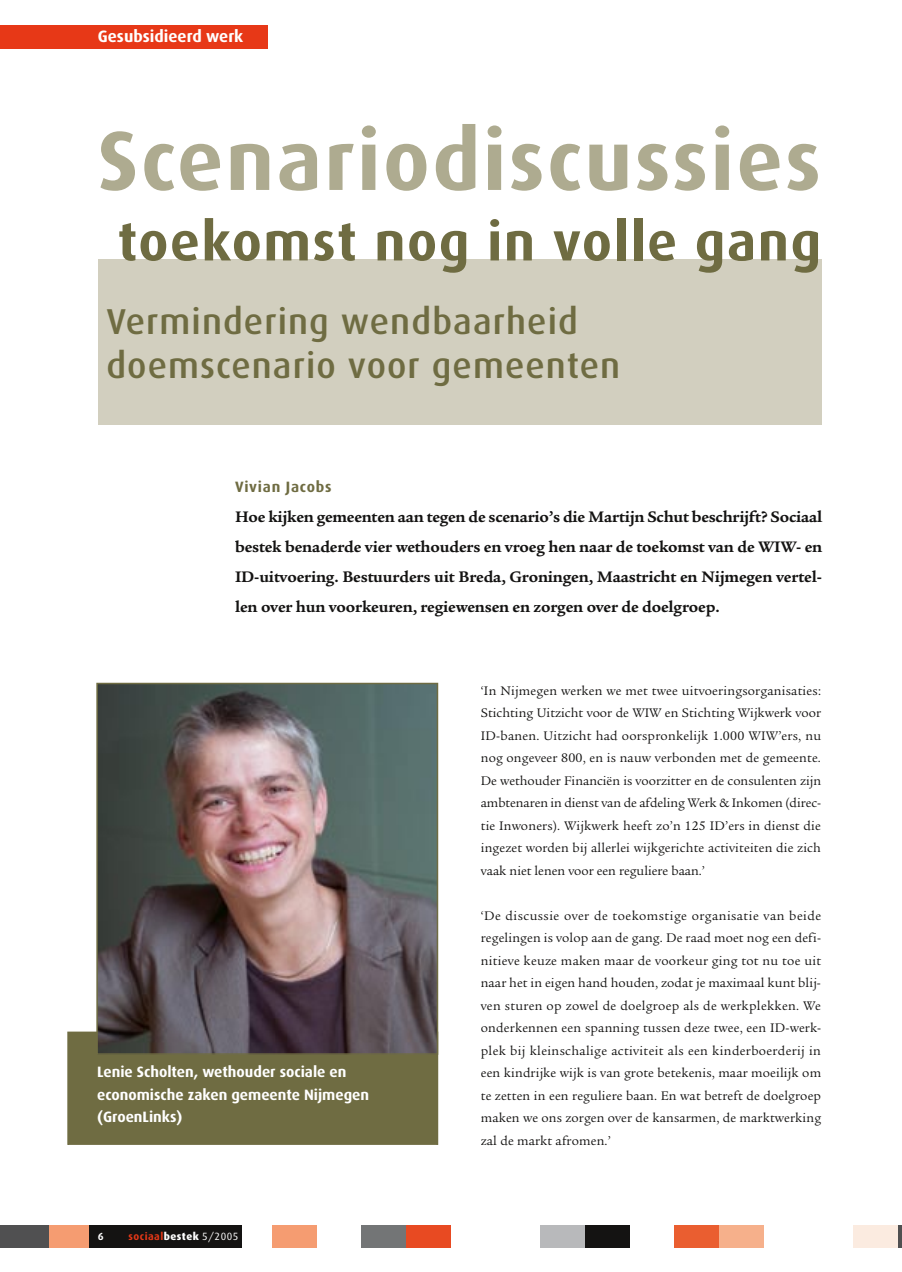
<style>
.page{position:relative;width:902px;height:1272px;background:#fff}
.page>*{position:absolute;margin:0;border:0;box-sizing:border-box;transform-origin:0 0}
.t1{font:700 84px "Dax";letter-spacing:.03em;color:#aeab90}
.t2{font:700 54px "Dax";letter-spacing:.03em;color:#6f6c42}
.t3{font:500 36px/43.5px "Dax";letter-spacing:.03em;color:#6f6c42}
.t4{font:700 16.5px/30px "Legacy Serif";letter-spacing:-.01em;color:#141312;text-align:justify}
.t5{font:700 16.5px "Dax";color:#fff}
.t6{font:700 15px/22.5px "Dax";color:#fff}
.t7{font:700 15px "Dax";letter-spacing:.05em;color:#6f6c42}
.t8{font:13.5px/22.5px "Legacy Serif";letter-spacing:.01em;color:#141312;text-align:justify}
.t9{font:700 10.5px "Dax";letter-spacing:.045em;color:#e73817}
.t10{font:700 10.5px "Dax";color:#fff}
.s1{font-weight:800;color:#fff}
.s2{font-weight:400;color:#fff}
</style>
<div class="page">
<div style="left:0;top:1225px;width:49px;height:22px;background:#505051"></div>
<div style="left:49px;top:1225px;width:40px;height:22px;background:#f59c71"></div>
<div style="left:89px;top:1225px;width:153px;height:22px;background:#141312"></div>
<div style="left:272px;top:1225px;width:45px;height:22px;background:#f59c71"></div>
<div style="left:361px;top:1225px;width:45px;height:22px;background:#737576"></div>
<div style="left:406px;top:1225px;width:45px;height:22px;background:#e84a22"></div>
<div style="left:540px;top:1225px;width:45px;height:22px;background:#b8b9bb"></div>
<div style="left:585px;top:1225px;width:44px;height:22px;background:#141312"></div>
<div style="left:674px;top:1225px;width:45px;height:22px;background:#ea5e30"></div>
<div style="left:719px;top:1225px;width:44px;height:22px;background:#f6b08b"></div>
<div style="left:853px;top:1225px;width:44px;height:22px;background:#fbebe0"></div>
<div style="left:0;top:26px;width:268px;height:23px;background:#e73817"></div>
<svg style="left:897px;top:1225px;width:4px;height:22px"></svg>
<div style="left:98px;top:259px;width:723px;height:165px;background:#d2cfbf"></div>
<div style="left:67px;top:1031px;width:371px;height:113px;background:#6f6c42"></div>
<img style="left:96px;top:682px;width:342px;height:372px">
<p class="t5" style="left:98px;top:27px;width:147px">Gesubsidieerd werk</p>
<h1 class="t1" style="left:98px;top:113px;width:724px">Scenariodiscussies</h1>
<h2 class="t2" style="left:118px;top:211px;width:705px">toekomst nog in volle gang</h2>
<h3 class="t3" style="left:106px;top:300px;width:515px">Vermindering wendbaarheid doemscenario voor gemeenten</h3>
<p class="t7" style="left:235px;top:478px;width:98px">Vivian Jacobs</p>
<p class="t4" style="left:235px;top:502px;width:588px">Hoe kijken gemeenten aan tegen de scenario’s die Martijn Schut beschrijft? Sociaal bestek benaderde vier wethouders en vroeg hen naar de toekomst van de WIW- en ID-uitvoering. Bestuurders uit Breda, Groningen, Maastricht en Nijmegen vertel&shy;len over hun voorkeuren, regiewensen en zorgen over de doelgroep.</p>
<p class="t6" style="left:97px;top:1060px;width:273px">Lenie Scholten, wethouder sociale en economische zaken gemeente Nijmegen (GroenLinks)</p>
<p class="t10" style="left:98px;top:1229px;width:7px">6</p>
<p class="t9" style="left:128px;top:1229px;width:111px">sociaal<span class="s1">bestek</span> <span class="s2">5/2005</span></p>
<p class="t8" style="left:480px;top:679px;width:342px">‘In Nijmegen werken we met twee uitvoeringsorganisaties:<br>Stichting Uitzicht voor de WIW en Stichting Wijkwerk voor ID-banen. Uitzicht had oorspronkelijk 1.000 WIW’ers, nu nog ongeveer 800, en is nauw verbonden met de gemeente.<br>De wethouder Financiën is voorzitter en de consulenten zijn ambtenaren in dienst van de afdeling Werk &amp; Inkomen (direc&shy;tie Inwoners). Wijkwerk heeft zo’n 125 ID’ers in dienst die ingezet worden bij allerlei wijkgerichte activiteiten die zich vaak niet lenen voor een reguliere baan.’</p>
<p class="t8" style="left:480px;top:904px;width:342px">‘De discussie over de toekomstige organisatie van beide regelingen is volop aan de gang. De raad moet nog een defi&shy;nitieve keuze maken maar de voorkeur ging tot nu toe uit naar het in eigen hand houden, zodat je maximaal kunt blij&shy;ven sturen op zowel de doelgroep als de werkplekken. We onderkennen een spanning tussen deze twee, een ID-werk&shy;plek bij kleinschalige activiteit als een kinderboerderij in een kindrijke wijk is van grote betekenis, maar moeilijk om te zetten in een reguliere baan. En wat betreft de doelgroep maken we ons zorgen over de kansarmen, de marktwerking zal de markt afromen.’</p>
</div>
